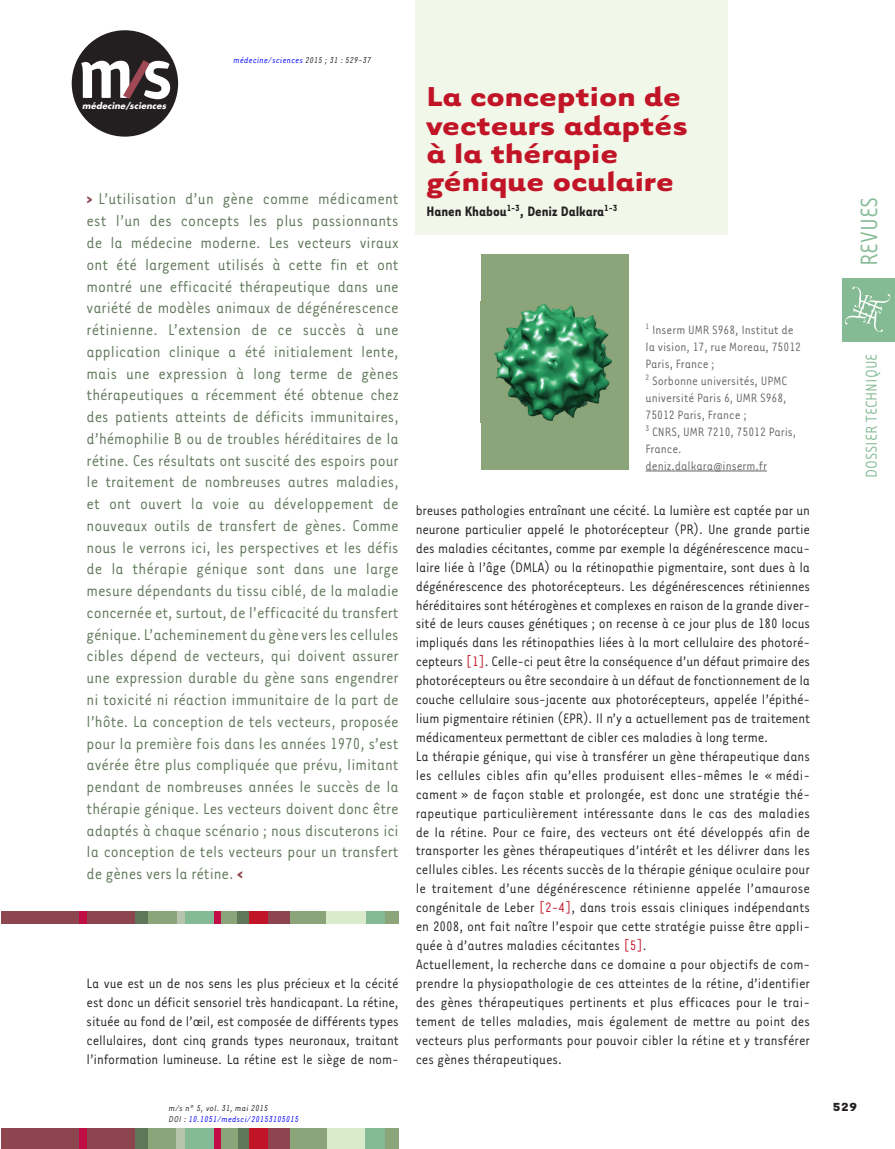
<style>
.page{position:relative;width:895px;height:1149px;background:#fff}
.page>*{position:absolute;margin:0;border:0;box-sizing:border-box;transform-origin:0 0}
.t1{font:700 31.5px/28.2px "Tarzana Wide";color:#c11527}
.t2{font:27px "Tarzana Narrow";color:#84ba94}
.t3{font:18px/21.8px "Tarzana Narrow";color:#5f7659;text-align:justify}
.t4{font:18px "Tarzana Narrow";color:#84ba94}
.t5{font:15.75px/18.9px "Tarzana Narrow";color:#231f20}
.t6{font:700 15.75px "Tarzana Narrow";color:#231f20}
.t7{font:13.95px/17px "Tarzana Narrow";color:#636366}
.t8{font:700 13.5px "Tarzana Wide";color:#231f20}
.t9{font:italic 9.75px/11.7px "Tarzana Narrow";letter-spacing:.025em;color:#00f}
.t10{font:italic 700 8.55px "Futura";letter-spacing:.01em;color:#fff}
.s1{color:#231f20}
.s2{font-weight:700;color:#8d454f}
.s3{color:#c11527}
</style>
<div class="page">
<div style="left:2px;top:1128px;width:134px;height:20px;background:#8d454f"></div>
<div style="left:236px;top:1128px;width:14px;height:20px;background:#5f7659"></div>
<div style="left:80px;top:1128px;width:7px;height:20px;background:#c10d45"></div>
<div style="left:135px;top:1128px;width:21px;height:20px;background:#5f7659"></div>
<div style="left:148px;top:1128px;width:30px;height:20px;background:#8ba479"></div>
<div style="left:177px;top:1128px;width:8px;height:20px;background:#b6c4ad"></div>
<div style="left:185px;top:1128px;width:29px;height:20px;background:#84ba95"></div>
<div style="left:219px;top:1128px;width:18px;height:20px;background:#8ba479"></div>
<div style="left:214px;top:1128px;width:6px;height:20px;background:#c10d45"></div>
<div style="left:250px;top:1128px;width:27px;height:20px;background:#c11527"></div>
<div style="left:288px;top:1128px;width:39px;height:20px;background:#8ba479"></div>
<div style="left:268px;top:1128px;width:21px;height:20px;background:#8d454f"></div>
<div style="left:327px;top:1128px;width:39px;height:20px;background:#daebcb"></div>
<div style="left:366px;top:1128px;width:20px;height:20px;background:#84ba95"></div>
<div style="left:385px;top:1128px;width:14px;height:20px;background:#8ba479"></div>
<div style="left:841px;top:277px;width:53px;height:64px;background:#84ba94"></div>
<svg style="left:845px;top:286px;width:45px;height:46px"></svg>
<div style="left:72px;top:30px;width:106px;height:107px;background:#231f20;border-radius:50%"></div>
<svg style="left:81px;top:61px;width:89px;height:38px"></svg>
<div style="left:415px;top:0;width:312px;height:234px;background:#f1f7e9"></div>
<div style="left:2px;top:911px;width:133px;height:12px;background:#8d454f"></div>
<div style="left:135px;top:911px;width:17px;height:12px;background:#5f7659"></div>
<div style="left:236px;top:911px;width:13px;height:12px;background:#5f7659"></div>
<div style="left:148px;top:911px;width:30px;height:12px;background:#8ba479"></div>
<div style="left:182px;top:911px;width:32px;height:12px;background:#84ba95"></div>
<div style="left:365px;top:911px;width:21px;height:12px;background:#84ba95"></div>
<div style="left:218px;top:911px;width:19px;height:12px;background:#8ba479"></div>
<div style="left:385px;top:911px;width:13px;height:12px;background:#8ba479"></div>
<div style="left:288px;top:911px;width:39px;height:12px;background:#8ba479"></div>
<div style="left:326px;top:911px;width:40px;height:12px;background:#daebcb"></div>
<div style="left:177px;top:911px;width:7px;height:12px;background:#b6c4ad"></div>
<div style="left:79px;top:911px;width:8px;height:12px;background:#c10d45"></div>
<div style="left:214px;top:911px;width:6px;height:12px;background:#c10d45"></div>
<div style="left:249px;top:911px;width:27px;height:12px;background:#c11527"></div>
<div style="left:268px;top:911px;width:21px;height:12px;background:#8d454f"></div>
<hr style="left:645px;top:470px;width:121px;height:1px;background:#636366">
<div style="left:481px;top:254px;width:147px;height:215px;background:#8ba479"></div>
<img style="left:494px;top:304px;width:118px;height:117px">
<p class="t10" style="left:82px;top:102px;width:85px">médecine/sciences</p>
<p class="t9" style="left:233px;top:55px;width:139px">médecine/sciences <span class="s1">2015 ; 31 : 529-37</span></p>
<p class="t3" style="left:87px;top:190px;width:313px"><span class="s2">&gt;</span> L’utilisation d’un gène comme médicament est l’un des concepts les plus passionnants de la médecine moderne. Les vecteurs viraux ont été largement utilisés à cette fin et ont montré une efficacité thérapeutique dans une variété de modèles animaux de dégénérescence rétinienne. L’extension de ce succès à une application clinique a été initialement lente, mais une expression à long terme de gènes thérapeutiques a récemment été obtenue chez des patients atteints de déficits immunitaires, d’hémophilie B ou de troubles héréditaires de la rétine. Ces résultats ont suscité des espoirs pour le traitement de nombreuses autres maladies, et ont ouvert la voie au développement de nouveaux outils de transfert de gènes. Comme nous le verrons ici, les perspectives et les défis de la thérapie génique sont dans une large mesure dépendants du tissu ciblé, de la maladie concernée et, surtout, de l’efficacité du transfert génique. L’acheminement du gène vers les cellules cibles dépend de vecteurs, qui doivent assurer une expression durable du gène sans engendrer ni toxicité ni réaction immunitaire de la part de l’hôte. La conception de tels vecteurs, proposée pour la première fois dans les années 1970, s’est avérée être plus compliquée que prévu, limitant pendant de nombreuses années le succès de la thérapie génique. Les vecteurs doivent donc être adaptés à chaque scénario ; nous discuterons ici la conception de tels vecteurs pour un transfert de gènes vers la rétine. <span class="s2">&lt;</span></p>
<p class="t5" style="left:87px;top:974px;width:313px;text-align:justify">La vue est un de nos sens les plus précieux et la cécité est donc un déficit sensoriel très handicapant. La rétine, située au fond de l’œil, est composée de différents types cellulaires, dont cinq grands types neuronaux, traitant l’information lumineuse. La rétine est le siège de nom-</p>
<p class="t9" style="left:169px;top:1102px;width:131px"><span class="s1">m/s n° 5, vol. 31, mai 2015<br>DOI :</span> 10.1051/medsci/20153105015</p>
<h1 class="t1" style="left:426px;top:86px;width:263px">La conception de vecteurs adaptés à la thérapie génique oculaire</h1>
<p class="t6" style="left:426px;top:206px;width:192px">Hanen Khabou<sup>1-3</sup>, Deniz Dalkara<sup>1-3</sup></p>
<p class="t7" style="left:645px;top:322px;width:157px"><sup>1</sup> Inserm UMR S968, Institut de la vision, 17, rue Moreau, 75012<br>Paris, France ;<br><sup>2</sup> Sorbonne universités, UPMC université Paris 6, UMR S968,<br>75012 Paris, France ;<br><sup>3</sup> CNRS, UMR 7210, 75012 Paris,<br>France. deniz.dalkara@inserm.fr</p>
<p class="t5" style="left:415px;top:502px;width:396px">breuses pathologies entraînant une cécité. La lumière est captée par un neurone particulier appelé le photorécepteur (PR). Une grande partie des maladies cécitantes, comme par exemple la dégénérescence macu&shy;laire liée à l’âge (DMLA) ou la rétinopathie pigmentaire, sont dues à la dégénérescence des photorécepteurs. Les dégénérescences rétiniennes héréditaires sont hétérogènes et complexes en raison de la grande diver&shy;sité de leurs causes génétiques ; on recense à ce jour plus de 180 locus impliqués dans les rétinopathies liées à la mort cellulaire des photoré&shy;cepteurs <span class="s3">[1]</span>. Celle-ci peut être la conséquence d’un défaut primaire des photorécepteurs ou être secondaire à un défaut de fonctionnement de la couche cellulaire sous-jacente aux photorécepteurs, appelée l’épithé&shy;lium pigmentaire rétinien (EPR). Il n’y a actuellement pas de traitement médicamenteux permettant de cibler ces maladies à long terme.<br>La thérapie génique, qui vise à transférer un gène thérapeutique dans les cellules cibles afin qu’elles produisent elles-mêmes le « médi&shy;cament » de façon stable et prolongée, est donc une stratégie thé&shy;rapeutique particulièrement intéressante dans le cas des maladies de la rétine. Pour ce faire, des vecteurs ont été développés afin de transporter les gènes thérapeutiques d’intérêt et les délivrer dans les cellules cibles. Les récents succès de la thérapie génique oculaire pour le traitement d’une dégénérescence rétinienne appelée l’amaurose congénitale de Leber <span class="s3">[2-4]</span>, dans trois essais cliniques indépendants en 2008, ont fait naître l’espoir que cette stratégie puisse être appli&shy;quée à d’autres maladies cécitantes <span class="s3">[5]</span>.<br>Actuellement, la recherche dans ce domaine a pour objectifs de com&shy;prendre la physiopathologie de ces atteintes de la rétine, d’identifier des gènes thérapeutiques pertinents et plus efficaces pour le trai&shy;tement de telles maladies, mais également de mettre au point des vecteurs plus performants pour pouvoir cibler la rétine et y transférer ces gènes thérapeutiques.</p>
<h2 class="t2" style="left:860px;top:266px;width:71px;rotate:-90deg">REVUES</h2>
<p class="t4" style="left:865px;top:478px;width:126px;rotate:-90deg">DOSSIER TECHNIQUE</p>
<p class="t8" style="left:832px;top:1102px;width:26px">529</p>
</div>
